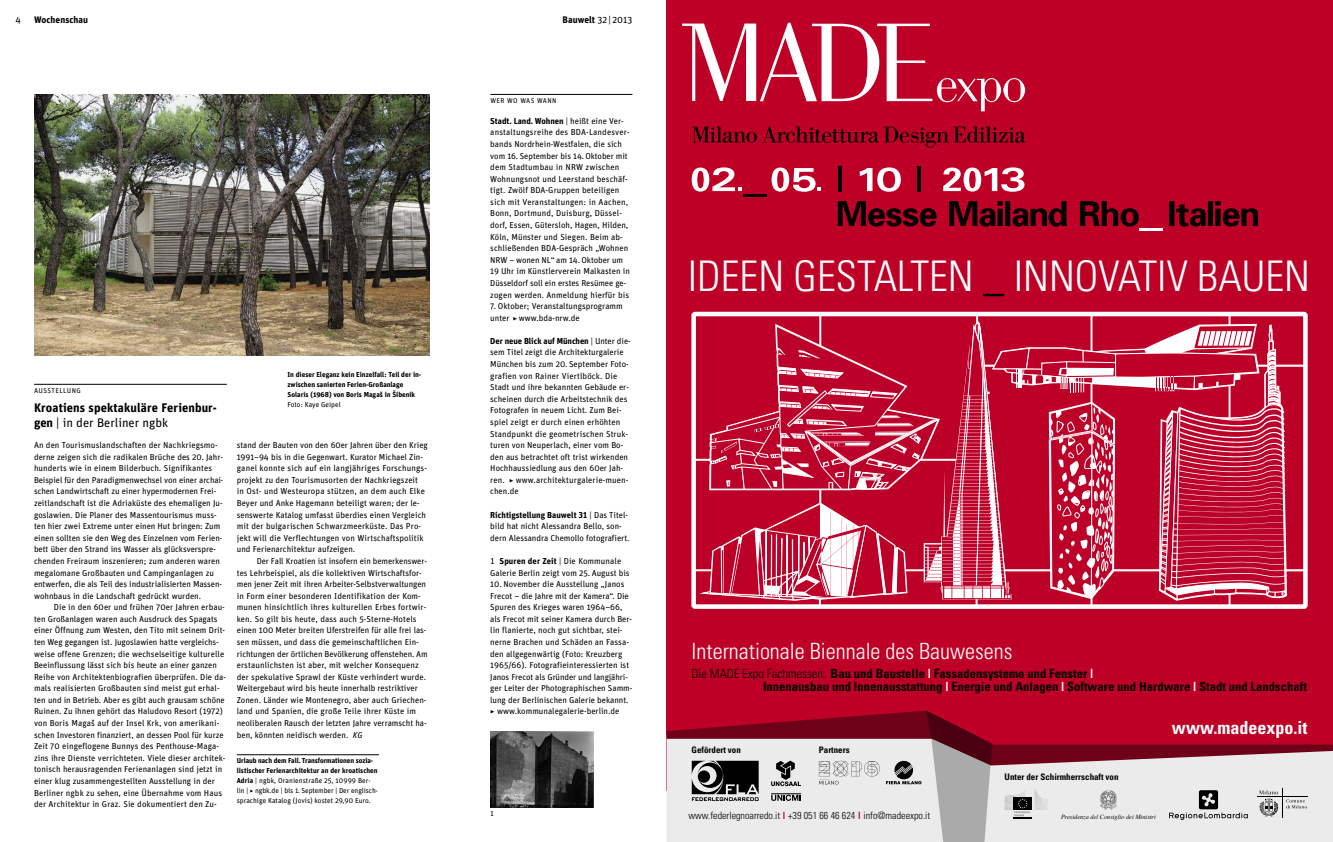
<style>
.page{position:relative;width:1333px;height:842px;background:#fff}
.page>*{position:absolute;margin:0;border:0;box-sizing:border-box;transform-origin:0 0}
.t1{font:300 condensed 42.2px "Univers";color:#fff}
.t2{font:300 condensed 22.4px "Univers";color:#fff}
.t3{font:700 condensed 18px "Univers";color:#fff}
.t4{font:700 condensed 12.7px/12.7px "Univers";color:#000}
.Wo_Titel_Artikel{font:700 12.5px/14.5px "Unit Pro";letter-spacing:.01em;color:#000}
.t5{font:300 condensed 10.1px "Univers";color:#000}
.A_Kopf_BW{font:700 9.5px "Unit Pro";letter-spacing:.005em;color:#000}
.A_Kopfzeile{font:700 9.5px "Unit Pro";letter-spacing:.005em;color:#000}
.A_Pagina{font:9.5px "Unit Pro";color:#000}
.t6{font:700 condensed 9px "Univers";color:#000}
.We_Fließtext_Einzug{font:8.6px/11.6px "Unit Pro";color:#000}
._4W_Fließtext{font:8.6px/11.6px "Unit Pro";color:#000}
.We_Fließtext{font:8.6px/11.6px "Unit Pro";color:#000}
.A_Marginaltext{font:7.2px/9.9px "Unit Pro";color:#000}
.A_Bildunterschrift{font:700 7.2px/9.9px "Unit Pro";color:#000}
.A_Bildunterschrift_Z{font:7.2px "Unit Pro";color:#000}
.A_Zahl{font:7.2px "Unit Pro";color:#000}
._4w_Titel_Linie{font:7px "Unit Pro";letter-spacing:.06em;color:#000}
.Wo_Titel_Linie{font:7px "Unit Pro";letter-spacing:.06em;color:#000}
.t7{font:italic 6.3px "Times";color:#000}
.s1{font-weight:400}
.s2{font-style:italic}
.s3{font-weight:700}
.s4{color:#000}
.s5{font-weight:300}
.s6{color:#fff}
.s7{font-weight:700;color:#be0027}
</style>
<div class="page">
<hr style="left:490px;top:94px;width:142px;height:1px;background:#000">
<img style="left:490px;top:732px;width:104px;height:75px">
<hr style="left:34px;top:384px;width:193px;height:1px;background:#000">
<img style="left:34px;top:95px;width:395px;height:260px">
<hr style="left:237px;top:754px;width:142px;height:1px;background:#000">
<div style="left:666px;top:0;width:666px;height:790px;background:#be0027"></div>
<hr style="left:984px;top:365px;width:322px;height:2px;background:#fff">
<hr style="left:693px;top:459px;width:266px;height:2px;background:#fff">
<hr style="left:692px;top:569px;width:232px;height:2px;background:#fff">
<hr style="left:1004px;top:569px;width:302px;height:2px;background:#fff">
<div style="left:691px;top:312px;width:616px;height:297px;border:5px solid #fff;border-radius:2px"></div>
<svg style="left:700px;top:311px;width:587px;height:298px"></svg>
<svg style="left:682px;top:23px;width:343px;height:88px"></svg>
<svg style="left:692px;top:126px;width:333px;height:21px"></svg>
<svg style="left:837px;top:201px;width:420px;height:25px"></svg>
<hr style="left:1139px;top:228px;width:23px;height:2px;background:#fff">
<hr style="left:743px;top:194px;width:24px;height:2px;background:#000">
<hr style="left:838px;top:166px;width:3px;height:26px;background:#000">
<svg style="left:859px;top:167px;width:41px;height:25px"></svg>
<hr style="left:917px;top:166px;width:3px;height:26px;background:#000">
<svg style="left:943px;top:167px;width:81px;height:25px"></svg>
<svg style="left:691px;top:167px;width:50px;height:25px"></svg>
<svg style="left:771px;top:168px;width:49px;height:24px"></svg>
<svg style="left:666px;top:710px;width:667px;height:132px"></svg>
<p class="A_Pagina" style="left:16px;top:13px;width:7px">4</p>
<p class="A_Kopfzeile" style="left:34px;top:13px;width:56px">Wochenschau</p>
<p class="A_Kopf_BW" style="left:562px;top:13px;width:71px">Bauwelt <span class="s1">32 | 2013</span></p>
<p class="Wo_Titel_Linie" style="left:34px;top:386px;width:48px">AUSSTELLUNG</p>
<p class="Wo_Titel_Artikel" style="left:34px;top:400px;width:184px">Kroatiens spektakuläre Ferienbur&shy;gen <span class="s1">| in der Berliner ngbk</span></p>
<p class="We_Fließtext" style="left:34px;top:439px;width:191px">An den Tourismuslandschaften der Nachkriegsmo&shy;derne zeigen sich die radikalen Brüche des 20. Jahr&shy;hunderts wie in einem Bilderbuch. Signifikantes Beispiel für den Paradigmenwechsel von einer archai&shy;schen Landwirtschaft zu einer hypermodernen Frei&shy;zeitlandschaft ist die Adriaküste des ehemaligen Ju&shy;goslawien. Die Planer des Massentourismus muss&shy;ten hier zwei Extreme unter einen Hut bringen: Zum einen sollten sie den Weg des Einzelnen vom Ferien&shy;bett über den Strand ins Wasser als glücksverspre&shy;chenden Freiraum inszenieren; zum anderen waren megalomane Großbauten und Campinganlagen zu entwerfen, die als Teil des industrialisierten Massen&shy;wohnbaus in die Landschaft gedrückt wurden.</p>
<p class="We_Fließtext_Einzug" style="left:34px;top:601px;width:194px;text-indent:20px">Die in den 60er und frühen 70er Jahren erbau&shy;ten Großanlagen waren auch Ausdruck des Spagats einer Öffnung zum Westen, den Tito mit seinem Drit&shy;ten Weg gegangen ist. Jugoslawien hatte vergleichs&shy;weise offene Grenzen; die wechselseitige kulturelle Beeinflussung lässt sich bis heute an einer ganzen Reihe von Architektenbiografien überprüfen. Die da&shy;mals realisierten Großbauten sind meist gut erhal&shy;ten und in Betrieb. Aber es gibt auch grausam schöne Ruinen. Zu ihnen gehört das Haludovo Resort (1972) von Boris Magaš auf der Insel Krk, von amerikani&shy;schen Investoren finanziert, an dessen Pool für kurze Zeit 70 eingeflogene Bunnys des Penthouse-Maga&shy;zins ihre Dienste verrichteten. Viele dieser architek&shy;tonisch herausragenden Ferienanlagen sind jetzt in einer klug zusammengestellten Ausstellung in der Berliner ngbk zu sehen, eine Übernahme vom Haus der Architektur in Graz. Sie dokumentiert den Zu-</p>
<p class="A_Bildunterschrift" style="left:287px;top:370px;width:135px">In dieser Eleganz kein Einzelfall: Teil der in&shy;zwischen sanierten Ferien-Großanlage<br>Solaris (1968) von Boris Magaš in Šibenik</p>
<p class="A_Bildunterschrift_Z" style="left:287px;top:400px;width:55px">Foto: Kaye Geipel</p>
<p class="We_Fließtext_Einzug" style="left:237px;top:439px;width:192px">stand der Bauten von den 60er Jahren über den Krieg 1991–94 bis in die Gegenwart. Kurator Michael Zin&shy;ganel konnte sich auf ein langjähriges Forschungs&shy;projekt zu den Tourismusorten der Nachkriegszeit<br>in Ost- und Westeuropa stützen, an dem auch Elke Beyer und Anke Hagemann beteiligt waren; der le&shy;senswerte Katalog umfasst überdies einen Vergleich mit der bulgarischen Schwarzmeerküste. Das Pro&shy;jekt will die Verflechtungen von Wirtschaftspolitik und Ferienarchitektur aufzeigen.</p>
<p class="We_Fließtext_Einzug" style="left:237px;top:555px;width:192px;text-indent:20px">Der Fall Kroatien ist insofern ein bemerkenswer&shy;tes Lehrbeispiel, als die kollektiven Wirtschaftsfor&shy;men jener Zeit mit ihren Arbeiter-Selbstverwaltungen in Form einer besonderen Identifikation der Kom&shy;munen hinsichtlich ihres kulturellen Erbes fortwir&shy;ken. So gilt bis heute, dass auch 5-Sterne-Hotels einen 100 Meter breiten Uferstreifen für alle frei las&shy;sen müssen, und dass die gemeinschaftlichen Ein&shy;richtungen der örtlichen Bevölkerung offenstehen. Am erstaunlichsten ist aber, mit welcher Konsequenz der spekulative Sprawl der Küste verhindert wurde.<br>Weitergebaut wird bis heute innerhalb restriktiver Zonen. Länder wie Montenegro, aber auch Griechen&shy;land und Spanien, die große Teile ihrer Küste im neoliberalen Rausch der letzten Jahre verramscht ha&shy;ben, könnten neidisch werden. <span class="s2">KG</span></p>
<p class="A_Marginaltext" style="left:237px;top:756px;width:143px"><span class="s3">Urlaub nach dem Fall. Transformationen sozia&shy;listischer Ferienarchitektur an der kroatischen Adria</span> | ngbk, Oranienstraße 25, 10999 Ber&shy;lin | <span class="s3">▸</span> ngbk.de | bis 1. September | Der englisch&shy;sprachige Katalog (Jovis) kostet 29,90 Euro.</p>
<p class="_4w_Titel_Linie" style="left:490px;top:96px;width:68px">WER WO WAS WANN</p>
<p class="_4W_Fließtext" style="left:490px;top:115px;width:141px"><span class="s3">Stadt. Land. Wohnen</span> | heißt eine Ver&shy;anstaltungsreihe des BDA-Landesver&shy;bands Nordrhein-Westfalen, die sich vom 16. September bis 14. Oktober mit dem Stadtumbau in NRW zwischen Wohnungsnot und Leerstand beschäf&shy;tigt. Zwölf BDA-Gruppen beteiligen sich mit Veranstaltungen: in Aachen, Bonn, Dortmund, Duisburg, Düssel&shy;dorf, Essen, Gütersloh, Hagen, Hilden, Köln, Münster und Siegen. Beim ab&shy;schließenden BDA-Gespräch „Wohnen NRW – wonen NL“ am 14. Oktober um 19 Uhr im Künstlerverein Malkasten in Düsseldorf soll ein erstes Resümee ge&shy;zogen werden. Anmeldung hierfür bis</p>
<p class="_4W_Fließtext" style="left:490px;top:300px;width:134px">7. Oktober; Veranstaltungsprogramm unter ▸ www.bda-nrw.de</p>
<p class="_4W_Fließtext" style="left:490px;top:335px;width:142px"><span class="s3">Der neue Blick auf München</span> | Unter die&shy;sem Titel zeigt die Architekturgalerie München bis zum 20. September Foto&shy;grafien von Rainer Viertlböck. Die Stadt und ihre bekannten Gebäude er&shy;scheinen durch die Arbeitstechnik des Fotografen in neuem Licht. Zum Bei&shy;spiel zeigt er durch einen erhöhten Standpunkt die geometrischen Struk&shy;turen von Neuperlach, einer vom Bo&shy;den aus betrachtet oft trist wirkenden Hochhaussiedlung aus den 60er Jah&shy;ren. ▸ www.architekturgalerie-muen&shy;chen.de</p>
<p class="_4W_Fließtext" style="left:490px;top:508px;width:141px"><span class="s3">Richtigstellung Bauwelt 31</span> | Das Titel&shy;bild hat nicht Alessandra Bello, son&shy;dern Alessandra Chemollo fotografiert.</p>
<p class="_4W_Fließtext" style="left:490px;top:555px;width:141px">1 <span class="s3">Spuren der Zeit</span> | Die Kommunale<br>Galerie Berlin zeigt vom 25. August bis</p>
<p class="_4W_Fließtext" style="left:490px;top:578px;width:144px">10. November die Ausstellung „Janos Frecot – die Jahre mit der Kamera“. Die Spuren des Krieges waren 1964–66, als Frecot mit seiner Kamera durch Ber&shy;lin flanierte, noch gut sichtbar, stei&shy;nerne Brachen und Schäden an Fassa&shy;den allgegenwärtig (Foto: Kreuzberg 1965/66). Fotografieinteressierten ist Janos Frecot als Gründer und langjähri&shy;ger Leiter der Photographischen Samm&shy;lung der Berlinischen Galerie bekannt. ▸ www.kommunalegalerie-berlin.de</p>
<p class="A_Zahl" style="left:490px;top:808px;width:5px">1</p>
<p class="t1" style="left:688px;top:251px;width:623px">IDEEN GESTALTEN <span class="s4">_</span> INNOVATIV BAUEN</p>
<p class="t2" style="left:691px;top:638px;width:322px">Internationale Biennale des Bauwesens</p>
<p class="t4" style="left:763px;top:667px;width:545px;text-indent:-71px"><span class="s5">Die MADE Expo Fachmessen:</span> Bau und Baustelle <span class="s6">|</span> Fassadensysteme und Fenster <span class="s6">|<br></span>Innenausbau und Innenausstattung <span class="s6">|</span> Energie und Anlagen <span class="s6">|</span> Software und Hardware <span class="s6">|</span> Stadt und Landschaft</p>
<p class="t3" style="left:1171px;top:717px;width:137px">www.madeexpo.it</p>
<p class="t6" style="left:691px;top:744px;width:51px">Gefördert von</p>
<p class="t6" style="left:818px;top:744px;width:32px">Partners</p>
<p class="t5" style="left:688px;top:809px;width:243px">www.federlegnoarredo.it <span class="s7">|</span> +39 051 66 46 624 <span class="s7">|</span> info@madeexpo.it</p>
<p class="t6" style="left:1004px;top:771px;width:115px">Unter der Schirmherrschaft von</p>
<p class="t7" style="left:1060px;top:813px;width:96px">Presidenza del Consiglio dei Ministri</p>
</div>
